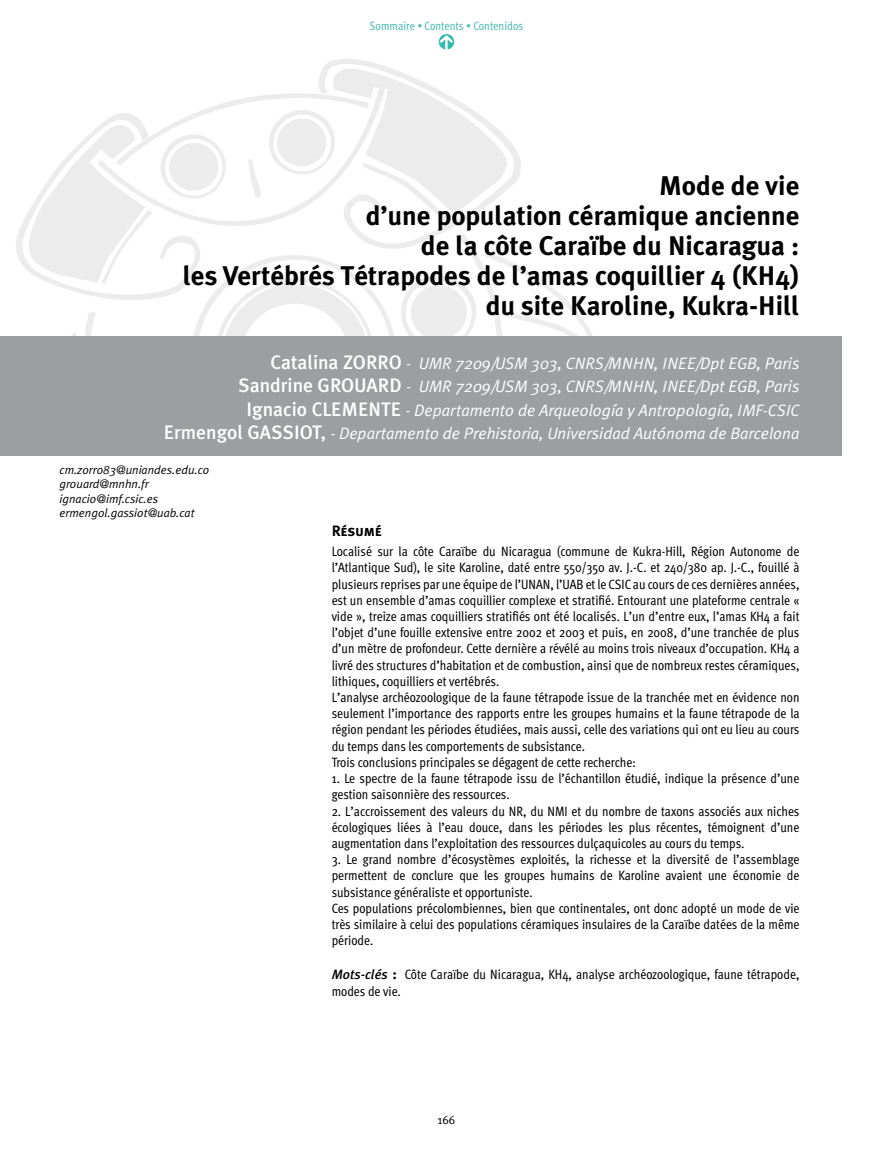
<style>
.page{position:relative;width:893px;height:1149px;background:#fff}
.page>*{position:absolute;margin:0;border:0;box-sizing:border-box;transform-origin:0 0}
.t1{font:700 27px/30px "Meta Plus";color:#000;text-align:right}
.t2{font:italic 16.5px/23.4px "Meta Plus Normal";color:#fff;text-align:right}
.t3{font:15px "Meta Plus Bold Caps";letter-spacing:-.02em;color:#000}
.t4{font:13.5px/16.2px "Meta Cond";color:#000}
.t5{font:italic 12px/14.4px "Meta Plus Normal";color:#000}
.t6{font:12px "Meta Cond";color:#4dbab4}
.t7{font:12px "Meta Plus Normal";color:#000}
.s1{font-family:"Meta Plus";font-weight:500;font-style:normal;font-size:19.5px}
.s2{font-family:"Meta Plus";font-weight:500;font-style:italic}
.s3{font-family:"Meta Plus Bold Caps";font-size:15px}
</style>
<div class="page">
<div style="left:0;top:336px;width:842px;height:119px;background:#9c9e9f"></div>
<svg style="left:16px;top:34px;width:577px;height:302px"></svg>
<p class="t6" style="left:370px;top:19px;width:155px">Sommaire • Contents • Contenidos</p>
<h1 class="t1" style="left:183px;top:171px;width:618px">Mode de vie<br>d’une population céramique ancienne<br>de la côte Caraïbe du Nicaragua :<br>les Vertébrés Tétrapodes de l’amas coquillier 4 (KH4) du site Karoline, Kukra-Hill</h1>
<p class="t2" style="left:164px;top:351px;width:637px"><span class="s1">Catalina Zorro</span> - UMR 7209/USM 303, CNRS/MNHN, INEE/Dpt EGB, Paris<br><span class="s1">Sandrine Grouard</span> - UMR 7209/USM 303, CNRS/MNHN, INEE/Dpt EGB, Paris<br><span class="s1">Ignacio Clemente</span> - Departamento de Arqueología y Antropología, IMF-CSIC <span class="s1">Ermengol Gassi ot,</span> - Departamento de Prehistoria, Universidad Autónoma de Barcelona</p>
<p class="t5" style="left:60px;top:462px;width:151px">cm.zorro83@uniandes.edu.co grouard@mnhn.fr ignacio@imf.csic.es ermengol.gassiot@uab.cat</p>
<p class="t3" style="left:332px;top:521px;width:52px">Résumé</p>
<p class="t4" style="left:332px;top:543px;width:469px">Localisé sur la côte Caraïbe du Nicaragua (commune de Kukra-Hill, Région Autonome de l’Atlantique Sud), le site Karoline, daté entre 550/350 av. J.-C. et 240/380 ap. J.-C., fouillé à plusieurs reprises par une équipe de l’UNAN, l’UAB et le CSIC au cours de ces dernières années, est un ensemble d’amas coquillier complexe et stratifié. Entourant une plateforme centrale « vide », treize amas coquilliers stratifiés ont été localisés. L’un d’entre eux, l’amas KH4 a fait l’objet d’une fouille extensive entre 2002 et 2003 et puis, en 2008, d’une tranchée de plus d’un mètre de profondeur. Cette dernière a révélé au moins trois niveaux d’occupation. KH4 a livré des structures d’habitation et de combustion, ainsi que de nombreux restes céramiques, lithiques, coquilliers et vertébrés.<br>L’analyse archéozoologique de la faune tétrapode issue de la tranchée met en évidence non seulement l’importance des rapports entre les groupes humains et la faune tétrapode de la région pendant les périodes étudiées, mais aussi, celle des variations qui ont eu lieu au cours du temps dans les comportements de subsistance.<br>Trois conclusions principales se dégagent de cette recherche:</p>
<p class="t4" style="left:332px;top:770px;width:469px">1. Le spectre de la faune tétrapode issu de l’échantillon étudié, indique la présence d’une gestion saisonnière des ressources.</p>
<p class="t4" style="left:332px;top:802px;width:469px;text-align:justify">2. L’accroissement des valeurs du NR, du NMI et du nombre de taxons associés aux niches écologiques liées à l’eau douce, dans les périodes les plus récentes, témoignent d’une augmentation dans l’exploitation des ressources dulçaquicoles au cours du temps.</p>
<p class="t4" style="left:332px;top:851px;width:469px">3. Le grand nombre d’écosystèmes exploités, la richesse et la diversité de l’assemblage permettent de conclure que les groupes humains de Karoline avaient une économie de subsistance généraliste et opportuniste.<br>Ces populations précolombiennes, bien que continentales, ont donc adopté un mode de vie très similaire à celui des populations céramiques insulaires de la Caraïbe datées de la même période.</p>
<p class="t4" style="left:332px;top:966px;width:469px"><span class="s2">Mots-clés</span> <span class="s3">:</span> Côte Caraïbe du Nicaragua, KH4, analyse archéozoologique, faune tétrapode, modes de vie.</p>
<p class="t7" style="left:438px;top:1112px;width:19px">166</p>
</div>
